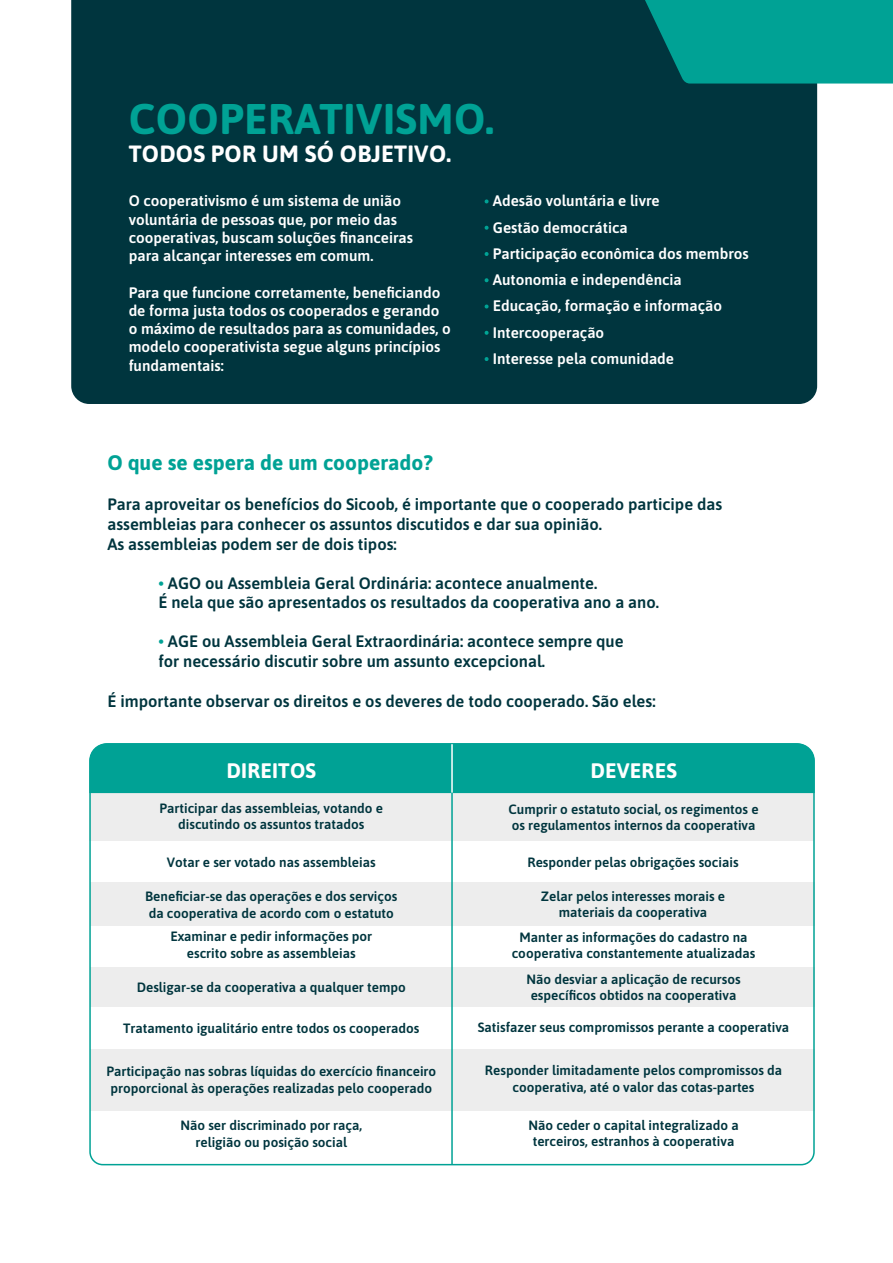
<style>
.page{position:relative;width:893px;height:1263px;background:#fff}
.page>*{position:absolute;margin:0;border:0;box-sizing:border-box;transform-origin:0 0}
.t1{font:700 42.9px "Asap";letter-spacing:.01em;color:#00a295}
.t2{font:700 23.55px "Asap";letter-spacing:.01em;color:#fff}
.t3{font:700 21px "Asap";color:#00a295}
.t4{font:700 21px "Asap";letter-spacing:.01em;color:#fff}
.t5{font:600 16.5px/19.8px "Asap";color:#00353e}
.t6{font:600 15.15px/18.3px "Asap";color:#fff}
.t7{font:600 13.5px/16.2px "Asap";color:#00353e;text-align:center}
.s1{color:#00a295}
</style>
<div class="page">
<div style="left:71px;top:0;width:746px;height:404px;background:#00353e"></div>
<svg style="left:89px;top:793px;width:726px;height:373px"></svg>
<div style="left:89px;top:743px;width:726px;height:50px;background:#00a295"></div>
<hr style="left:451px;top:746px;width:2px;height:419px;background:#00a295">
<hr style="left:451px;top:744px;width:2px;height:49px;background:#fff">
<svg style="left:609px;top:0;width:284px;height:84px;background:#008c83"></svg>
<h1 class="t1" style="left:129px;top:88px;width:367px">COOPERATIVISMO.</h1>
<h2 class="t2" style="left:129px;top:137px;width:324px">TODOS POR UM SÓ OBJETIVO.</h2>
<p class="t6" style="left:129px;top:191px;width:286px">O cooperativismo é um sistema de união voluntária de pessoas que, por meio das cooperativas, buscam soluções financeiras para alcançar interesses em comum.</p>
<p class="t6" style="left:129px;top:282px;width:324px">Para que funcione corretamente, beneficiando de forma justa todos os cooperados e gerando o máximo de resultados para as comunidades, o modelo cooperativista segue alguns princípios fundamentais:</p>
<p class="t6" style="left:484px;top:191px;width:177px">• Adesão voluntária e livre</p>
<p class="t6" style="left:484px;top:217px;width:145px">• Gestão democrática</p>
<p class="t6" style="left:484px;top:244px;width:266px">• Participação econômica dos membros</p>
<p class="t6" style="left:484px;top:270px;width:199px">• Autonomia e independência</p>
<p class="t6" style="left:484px;top:296px;width:240px">• Educação, formação e informação</p>
<p class="t6" style="left:484px;top:322px;width:122px">• Intercooperação</p>
<p class="t6" style="left:484px;top:349px;width:192px">• Interesse pela comunidade</p>
<h3 class="t3" style="left:107px;top:448px;width:327px">O que se espera de um cooperado?</h3>
<p class="t5" style="left:107px;top:493px;width:616px">Para aproveitar os benefícios do Sicoob, é importante que o cooperado participe das assembleias para conhecer os assuntos discutidos e dar sua opinião.<br>As assembleias podem ser de dois tipos:</p>
<p class="t5" style="left:158px;top:572px;width:502px"><span class="s1">•</span> AGO ou Assembleia Geral Ordinária: acontece anualmente.<br>É nela que são apresentados os resultados da cooperativa ano a ano.</p>
<p class="t5" style="left:158px;top:631px;width:467px"><span class="s1">•</span> AGE ou Assembleia Geral Extraordinária: acontece sempre que for necessário discutir sobre um assunto excepcional.</p>
<p class="t5" style="left:107px;top:690px;width:550px">É importante observar os direitos e os deveres de todo cooperado. São eles:</p>
<h3 class="t4" style="left:226px;top:756px;width:91px">DIREITOS</h3>
<h3 class="t4" style="left:590px;top:756px;width:88px">DEVERES</h3>
<p class="t7" style="left:159px;top:799px;width:225px">Participar das assembleias, votando e discutindo os assuntos tratados</p>
<p class="t7" style="left:167px;top:853px;width:210px">Votar e ser votado nas assembleias</p>
<p class="t7" style="left:145px;top:888px;width:253px;text-align:left">Beneficiar-se das operações e dos serviços da cooperativa de acordo com o estatuto</p>
<p class="t7" style="left:170px;top:928px;width:203px">Examinar e pedir informações por escrito sobre as assembleias</p>
<p class="t7" style="left:137px;top:978px;width:271px">Desligar-se da cooperativa a qualquer tempo</p>
<p class="t7" style="left:123px;top:1019px;width:298px">Tratamento igualitário entre todos os cooperados</p>
<p class="t7" style="left:106px;top:1063px;width:331px">Participação nas sobras líquidas do exercício financeiro proporcional às operações realizadas pelo cooperado</p>
<p class="t7" style="left:180px;top:1117px;width:183px">Não ser discriminado por raça, religião ou posição social</p>
<p class="t7" style="left:508px;top:800px;width:252px;text-align:left">Cumprir o estatuto social, os regimentos e os regulamentos internos da cooperativa</p>
<p class="t7" style="left:527px;top:853px;width:213px">Responder pelas obrigações sociais</p>
<p class="t7" style="left:541px;top:887px;width:186px">Zelar pelos interesses morais e materiais da cooperativa</p>
<p class="t7" style="left:512px;top:928px;width:245px">Manter as informações do cadastro na cooperativa constantemente atualizadas</p>
<p class="t7" style="left:526px;top:970px;width:216px">Não desviar a aplicação de recursos específicos obtidos na cooperativa</p>
<p class="t7" style="left:478px;top:1018px;width:313px">Satisfazer seus compromissos perante a cooperativa</p>
<p class="t7" style="left:485px;top:1062px;width:299px">Responder limitadamente pelos compromissos da cooperativa, até o valor das cotas-partes</p>
<p class="t7" style="left:528px;top:1116px;width:212px">Não ceder o capital integralizado a terceiros, estranhos à cooperativa</p>
</div>
